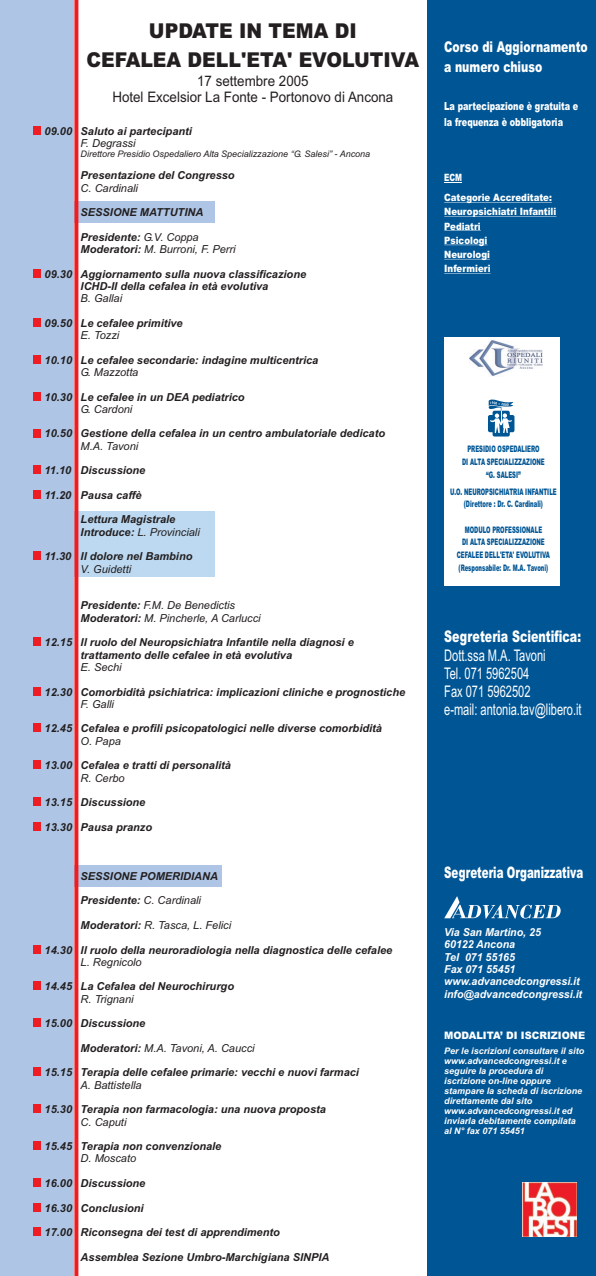
<style>
.page{position:relative;width:596px;height:1276px;background:#fff}
.page>*{position:absolute;margin:0;border:0;box-sizing:border-box;transform-origin:0 0}
.t1{font:900 20.5px/28.9px "Arial";color:#231f20;text-align:center;scale:.92 1}
.t2{font:16px/17.9px "Arial";color:#fff;scale:.69 1}
.t3{font:900 16px "Arial";color:#fff;scale:.69 1}
.t4{font:900 15.8px "Arial";color:#fff;scale:.65 1}
.t5{font:900 14.8px/20.9px "Arial";color:#fff;scale:.73 1}
.t6{font:14.5px/16.2px "Arial";color:#231f20;text-align:center;scale:.92 1}
.t7{font:900 11.1px/15.7px "Arial";color:#fff;scale:.73 1}
.t8{font:italic 700 11px/12.3px "Arial";color:#231f20}
.t9{font:italic 11px/12.3px "Arial";color:#231f20}
.t10{font:italic 700 11px/12.3px "Arial";color:#fff;scale:.96 1}
.t11{font:900 10.3px "Arial";color:#fff;scale:.95 1}
.t12{font:900 10.1px/14.2px "Arial";color:#fff;scale:.86 1}
.t13{font:900 10.1px "Arial";color:#fff;scale:.73 1}
.t14{font:italic 700 9px/10.1px "Arial";color:#fff}
.t15{font:900 9px/12.7px "Arial";color:#005695;text-align:center;scale:.59 1}
.t16{font:italic 9px "Arial";color:#231f20}
.s1{font-weight:700}
.s2{font-weight:400}
</style>
<div class="page">
<div style="left:427px;top:0;width:169px;height:1276px;background:#005695"></div>
<div style="left:0;top:0;width:74px;height:1276px;background:#aec5e5"></div>
<img style="left:522px;top:1183px;width:54px;height:54px">
<hr style="left:444px;top:202px;width:108px;height:1px;background:#fff">
<hr style="left:444px;top:216px;width:112px;height:1px;background:#fff">
<hr style="left:444px;top:230px;width:37px;height:1px;background:#fff">
<hr style="left:444px;top:245px;width:43px;height:1px;background:#fff">
<hr style="left:444px;top:259px;width:46px;height:1px;background:#fff">
<hr style="left:444px;top:273px;width:47px;height:1px;background:#fff">
<div style="left:444px;top:337px;width:115px;height:249px;background:#fff"></div>
<img style="left:469px;top:340px;width:74px;height:36px">
<svg style="left:444px;top:896px;width:117px;height:23px"></svg>
<div style="left:69px;top:865px;width:153px;height:21px;background:#aec5e5"></div>
<div style="left:69px;top:201px;width:146px;height:21px;background:#aec5e5"></div>
<svg style="left:444px;top:182px;width:18px;height:1px"></svg>
<div style="left:33px;top:126px;width:8px;height:9px;background:#ee1d23"></div>
<div style="left:33px;top:269px;width:8px;height:9px;background:#ee1d23"></div>
<div style="left:33px;top:318px;width:8px;height:9px;background:#ee1d23"></div>
<div style="left:33px;top:355px;width:8px;height:8px;background:#ee1d23"></div>
<div style="left:33px;top:392px;width:8px;height:9px;background:#ee1d23"></div>
<div style="left:33px;top:429px;width:8px;height:8px;background:#ee1d23"></div>
<div style="left:33px;top:465px;width:8px;height:9px;background:#ee1d23"></div>
<div style="left:33px;top:490px;width:8px;height:9px;background:#ee1d23"></div>
<div style="left:33px;top:551px;width:8px;height:9px;background:#ee1d23"></div>
<div style="left:33px;top:638px;width:8px;height:8px;background:#ee1d23"></div>
<div style="left:33px;top:687px;width:8px;height:9px;background:#ee1d23"></div>
<div style="left:33px;top:723px;width:8px;height:9px;background:#ee1d23"></div>
<div style="left:33px;top:760px;width:8px;height:9px;background:#ee1d23"></div>
<div style="left:33px;top:797px;width:8px;height:9px;background:#ee1d23"></div>
<div style="left:33px;top:945px;width:8px;height:9px;background:#ee1d23"></div>
<div style="left:33px;top:981px;width:8px;height:9px;background:#ee1d23"></div>
<div style="left:33px;top:1018px;width:8px;height:9px;background:#ee1d23"></div>
<div style="left:33px;top:1068px;width:8px;height:8px;background:#ee1d23"></div>
<div style="left:33px;top:1105px;width:8px;height:8px;background:#ee1d23"></div>
<div style="left:33px;top:1141px;width:8px;height:9px;background:#ee1d23"></div>
<div style="left:33px;top:1178px;width:8px;height:9px;background:#ee1d23"></div>
<div style="left:33px;top:1203px;width:8px;height:8px;background:#ee1d23"></div>
<div style="left:33px;top:1227px;width:8px;height:9px;background:#ee1d23"></div>
<div style="left:33px;top:822px;width:8px;height:9px;background:#ee1d23"></div>
<svg style="left:488px;top:399px;width:26px;height:38px"></svg>
<div style="left:74px;top:511px;width:141px;height:65px;background:#bcd9f1"></div>
<svg style="left:74px;top:0;width:4px;height:1276px;background:#ef3439"></svg>
<h1 class="t1" style="left:87px;top:18px;width:363px">UPDATE IN TEMA DI<br>CEFALEA DELL'ETA' EVOLUTIVA</h1>
<h3 class="t6" style="left:112px;top:74px;width:307px">17 settembre 2005<br>Hotel Excelsior La Fonte - Portonovo di Ancona</h3>
<p class="t8" style="left:45px;top:126px;width:149px">09.00 Saluto ai partecipanti</p>
<p class="t9" style="left:81px;top:138px;width:56px">F. Degrassi</p>
<p class="t16" style="left:81px;top:151px;width:291px">Direttore Presidio Ospedaliero Alta Specializzazione “G. Salesi” - Ancona</p>
<p class="t8" style="left:81px;top:170px;width:156px">Presentazione del Congresso</p>
<p class="t9" style="left:81px;top:183px;width:59px">C. Cardinali</p>
<p class="t8" style="left:81px;top:207px;width:124px">SESSIONE MATTUTINA</p>
<p class="t9" style="left:81px;top:232px;width:157px"><span class="s1">Presidente:</span> G.V. Coppa<br><span class="s1">Moderatori:</span> M. Burroni, F. Perri</p>
<p class="t8" style="left:45px;top:269px;width:263px;text-align:center">09.30 Aggiornamento sulla nuova classificazione<br>ICHD-II della cefalea in età evolutiva</p>
<p class="t9" style="left:81px;top:293px;width:43px">B. Gallai</p>
<p class="t8" style="left:45px;top:318px;width:140px">09.50 Le cefalee primitive</p>
<p class="t9" style="left:81px;top:330px;width:40px">E. Tozzi</p>
<p class="t8" style="left:45px;top:355px;width:275px">10.10 Le cefalee secondarie: indagine multicentrica</p>
<p class="t9" style="left:81px;top:367px;width:59px">G. Mazzotta</p>
<p class="t8" style="left:45px;top:392px;width:202px">10.30 Le cefalee in un DEA pediatrico</p>
<p class="t9" style="left:81px;top:404px;width:53px">G. Cardoni</p>
<p class="t8" style="left:45px;top:428px;width:342px">10.50 Gestione della cefalea in un centro ambulatoriale dedicato</p>
<p class="t9" style="left:81px;top:441px;width:59px">M.A. Tavoni</p>
<p class="t8" style="left:45px;top:465px;width:102px">11.10 Discussione</p>
<p class="t8" style="left:45px;top:490px;width:98px">11.20 Pausa caffè</p>
<p class="t8" style="left:81px;top:514px;width:121px">Lettura Magistrale<br>Introduce: <span class="s2">L. Provinciali</span></p>
<p class="t8" style="left:45px;top:551px;width:149px">11.30 Il dolore nel Bambino</p>
<p class="t9" style="left:81px;top:564px;width:52px">V. Guidetti</p>
<p class="t9" style="left:81px;top:600px;width:182px"><span class="s1">Presidente:</span> F.M. De Benedictis<br><span class="s1">Moderatori:</span> M. Pincherle, A Carlucci</p>
<p class="t8" style="left:81px;top:637px;width:275px;text-indent:-36px">12.15 Il ruolo del Neuropsichiatra Infantile nella diagnosi e trattamento delle cefalee in età evolutiva</p>
<p class="t9" style="left:81px;top:662px;width:42px">E. Sechi</p>
<p class="t8" style="left:45px;top:687px;width:362px">12.30 Comorbidità psichiatrica: implicazioni cliniche e prognostiche</p>
<p class="t9" style="left:81px;top:699px;width:35px">F. Galli</p>
<p class="t8" style="left:45px;top:723px;width:339px">12.45 Cefalea e profili psicopatologici nelle diverse comorbidità</p>
<p class="t9" style="left:81px;top:736px;width:42px">O. Papa</p>
<p class="t8" style="left:45px;top:760px;width:188px">13.00 Cefalea e tratti di personalità</p>
<p class="t9" style="left:81px;top:773px;width:46px">R. Cerbo</p>
<p class="t8" style="left:45px;top:797px;width:102px">13.15 Discussione</p>
<p class="t8" style="left:45px;top:822px;width:109px">13.30 Pausa pranzo</p>
<p class="t8" style="left:81px;top:871px;width:139px">SESSIONE POMERIDIANA</p>
<p class="t8" style="left:81px;top:895px;width:122px">Presidente: <span class="s2">C. Cardinali</span></p>
<p class="t9" style="left:81px;top:920px;width:152px"><span class="s1">Moderatori:</span> R. Tasca, L. Felici</p>
<p class="t8" style="left:45px;top:945px;width:349px">14.30 Il ruolo della neuroradiologia nella diagnostica delle cefalee</p>
<p class="t9" style="left:81px;top:957px;width:63px">L. Regnicolo</p>
<p class="t8" style="left:45px;top:981px;width:191px">14.45 La Cefalea del Neurochirurgo</p>
<p class="t9" style="left:81px;top:994px;width:54px">R. Trignani</p>
<p class="t8" style="left:45px;top:1018px;width:102px">15.00 Discussione</p>
<p class="t9" style="left:81px;top:1043px;width:176px"><span class="s1">Moderatori:</span> M.A. Tavoni, A. Caucci</p>
<p class="t8" style="left:45px;top:1067px;width:316px">15.15 Terapia delle cefalee primarie: vecchi e nuovi farmaci</p>
<p class="t9" style="left:81px;top:1080px;width:63px">A. Battistella</p>
<p class="t8" style="left:45px;top:1104px;width:283px">15.30 Terapia non farmacologia: una nuova proposta</p>
<p class="t9" style="left:81px;top:1117px;width:47px">C. Caputi</p>
<p class="t8" style="left:45px;top:1141px;width:178px">15.45 Terapia non convenzionale</p>
<p class="t9" style="left:81px;top:1153px;width:57px">D. Moscato</p>
<p class="t8" style="left:45px;top:1178px;width:102px">16.00 Discussione</p>
<p class="t8" style="left:45px;top:1203px;width:100px">16.30 Conclusioni</p>
<p class="t8" style="left:45px;top:1227px;width:237px">17.00 Riconsegna dei test di apprendimento</p>
<p class="t8" style="left:81px;top:1252px;width:250px">Assemblea Sezione Umbro-Marchigiana SINPIA</p>
<h3 class="t5" style="left:444px;top:37px;width:198px">Corso di Aggiornamento a numero chiuso</h3>
<p class="t7" style="left:444px;top:100px;width:185px">La partecipazione è gratuita e la frequenza è obbligatoria</p>
<p class="t13" style="left:444px;top:174px;width:26px">ECM</p>
<p class="t12" style="left:444px;top:191px;width:132px">Categorie Accreditate:<br>Neuropsichiatri Infantili<br>Pediatri<br>Psicologi<br>Neurologi<br>Infermieri</p>
<p class="t15" style="left:462px;top:444px;width:142px">PRESIDIO OSPEDALIERO<br>DI ALTA SPECIALIZZAZIONE “G. SALESI”</p>
<p class="t15" style="left:450px;top:486px;width:182px">U.O. NEUROPSICHIATRIA INFANTILE (Direttore : Dr. C. Cardinali)</p>
<p class="t15" style="left:457px;top:524px;width:160px">MODULO PROFESSIONALE<br>DI ALTA SPECIALIZZAZIONE<br>CEFALEE DELL'ETA' EVOLUTIVA (Responsabile: Dr. M.A. Tavoni)</p>
<h2 class="t3" style="left:444px;top:630px;width:200px">Segreteria Scientifica:</h2>
<h2 class="t2" style="left:444px;top:648px;width:201px">Dott.ssa M.A. Tavoni<br>Tel. 071 5962504<br>Fax 071 5962502<br>e-mail: antonia.tav@libero.it</h2>
<h3 class="t4" style="left:444px;top:867px;width:216px">Segreteria Organizzativa</h3>
<p class="t10" style="left:444px;top:927px;width:145px">Via San Martino, 25<br>60122 Ancona<br>Tel 071 55165<br>Fax 071 55451 www.advancedcongressi.it info@advancedcongressi.it</p>
<p class="t11" style="left:444px;top:1031px;width:150px">MODALITA’ DI ISCRIZIONE</p>
<p class="t14" style="left:444px;top:1047px;width:142px">Per le iscrizioni consultare il sito www.advancedcongressi.it e seguire la procedura di iscrizione on-line oppure stampare la scheda di iscrizione direttamente dal sito www.advancedcongressi.it ed inviarla debitamente compilata al N° fax 071 55451</p>
</div>
